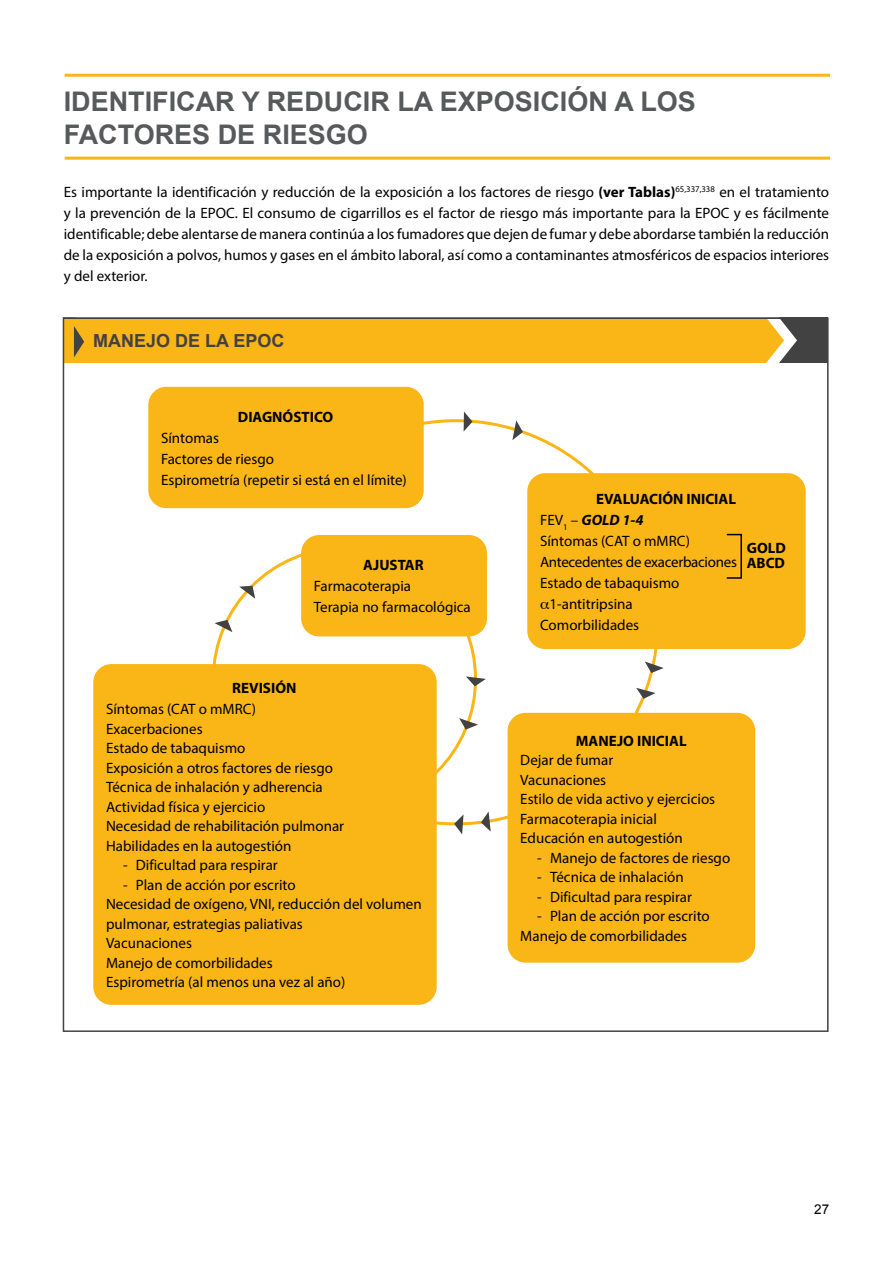
<style>
.page{position:relative;width:893px;height:1263px;background:#fff}
.page>*{position:absolute;margin:0;border:0;box-sizing:border-box;transform-origin:0 0}
.t1{font:700 27px/32.4px "Arial";color:#58595b}
.t2{font:700 18px "Arial";color:#424242}
.t3{font:15px/19.5px "Myriad Pro";color:#000}
.t4{font:700 15px/15px "Myriad Pro";color:#000}
.t5{font:15px "Myriad Pro";letter-spacing:-.02em;color:#000}
.t6{font:italic 700 15px "Myriad Pro";color:#000}
.t7{font:13.5px "Arial";color:#000}
.s1{font-weight:700}
.s2{font-weight:400;font-style:normal}
</style>
<div class="page">
<hr style="left:65px;top:157px;width:765px;height:3px;background:#fab516">
<hr style="left:65px;top:74px;width:765px;height:3px;background:#fab516">
<svg style="left:309px;top:397px;width:373px;height:446px"></svg>
<svg style="left:63px;top:317px;width:765px;height:46px;background:#75633b"></svg>
<div style="left:66px;top:320px;width:731px;height:43px;background:#fab516"></div>
<div style="left:148px;top:387px;width:276px;height:121px;background:#fab516;border-radius:18px"></div>
<div style="left:93px;top:664px;width:344px;height:341px;background:#fab516;border-radius:18px"></div>
<div style="left:508px;top:713px;width:247px;height:250px;background:#fab516;border-radius:18px"></div>
<div style="left:301px;top:535px;width:186px;height:101px;background:#fab516;border-radius:18px"></div>
<div style="left:527px;top:473px;width:279px;height:176px;background:#fab516;border-radius:18px"></div>
<div style="left:726px;top:534px;width:16px;height:45px;border:2px solid #000"></div>
<svg style="left:454px;top:814px;width:9px;height:20px"></svg>
<svg style="left:481px;top:811px;width:10px;height:20px"></svg>
<svg style="left:239px;top:586px;width:16px;height:13px"></svg>
<svg style="left:215px;top:620px;width:17px;height:12px"></svg>
<svg style="left:459px;top:718px;width:19px;height:12px"></svg>
<svg style="left:466px;top:676px;width:20px;height:10px"></svg>
<svg style="left:636px;top:688px;width:19px;height:11px"></svg>
<svg style="left:645px;top:661px;width:19px;height:12px"></svg>
<svg style="left:512px;top:420px;width:11px;height:20px"></svg>
<svg style="left:464px;top:411px;width:8px;height:21px"></svg>
<h1 class="t1" style="left:64px;top:87px;width:634px">IDENTIFICAR Y REDUCIR LA EXPOSICIÓN A LOS<br>FACTORES DE RIESGO</h1>
<p class="t3" style="left:64px;top:181px;width:767px;line-height:21px;text-align:justify">Es importante la identificación y reducción de la exposición a los factores de riesgo <span class="s1">(ver Tablas)</span><sup>65,337,338</sup> en el tratamiento y la prevención de la EPOC. El consumo de cigarrillos es el factor de riesgo más importante para la EPOC y es fácilmente identificable; debe alentarse de manera continúa a los fumadores que dejen de fumar y debe abordarse también la reducción de la exposición a polvos, humos y gases en el ámbito laboral, así como a contaminantes atmosféricos de espacios interiores y del exterior.</p>
<p class="t2" style="left:93px;top:329px;width:193px">MANEJO DE LA EPOC</p>
<p class="t4" style="left:238px;top:409px;width:97px">DIAGNÓSTICO</p>
<p class="t3" style="left:161px;top:427px;width:247px;line-height:21px">Síntomas<br>Factores de riesgo<br>Espirometría (repetir si está en el límite)</p>
<p class="t4" style="left:363px;top:557px;width:62px">AJUSTAR</p>
<p class="t3" style="left:314px;top:576px;width:158px;line-height:21px">Farmacoterapia<br>Terapia no farmacológica</p>
<p class="t4" style="left:232px;top:680px;width:66px">REVISIÓN</p>
<p class="t3" style="left:106px;top:699px;width:240px">Síntomas (CAT o mMRC)<br>Exacerbaciones<br>Estado de tabaquismo<br>Exposición a otros factores de riesgo<br>Técnica de inhalación y adherencia<br>Actividad física y ejercicio<br>Necesidad de rehabilitación pulmonar<br>Habilidades en la autogestión</p>
<p class="t3" style="left:123px;top:855px;width:156px">- Dificultad para respirar</p>
<p class="t3" style="left:106px;top:874px;width:317px;text-indent:17px">- Plan de acción por escrito<br>Necesidad de oxígeno, VNI, reducción del volumen pulmonar, estrategias paliativas<br>Vacunaciones<br>Manejo de comorbilidades<br>Espirometría (al menos una vez al año)</p>
<p class="t4" style="left:596px;top:491px;width:142px">EVALUACIÓN INICIAL</p>
<p class="t6" style="left:540px;top:510px;width:105px"><span class="s2">FEV</span><sub>1</sub> <span class="s2">–</span> GOLD 1-4</p>
<p class="t3" style="left:540px;top:531px;width:151px">Síntomas (CAT o mMRC)</p>
<p class="t5" style="left:540px;top:552px;width:198px">Antecedentes de exacerbaciones</p>
<p class="t3" style="left:540px;top:573px;width:141px">Estado de tabaquismo</p>
<p class="t3" style="left:549px;top:594px;width:85px">1-antitripsina</p>
<p class="t3" style="left:540px;top:615px;width:101px">Comorbilidades</p>
<p class="t4" style="left:747px;top:540px;width:41px">GOLD<br>ABCD</p>
<p class="t4" style="left:576px;top:733px;width:112px">MANEJO INICIAL</p>
<p class="t3" style="left:520px;top:750px;width:196px">Dejar de fumar<br>Vacunaciones<br>Estilo de vida activo y ejercicios<br>Farmacoterapia inicial<br>Educación en autogestión</p>
<p class="t3" style="left:537px;top:848px;width:194px">- Manejo de factores de riesgo</p>
<p class="t3" style="left:537px;top:867px;width:148px">- Técnica de inhalación</p>
<p class="t3" style="left:537px;top:887px;width:156px">- Dificultad para respirar</p>
<p class="t3" style="left:520px;top:906px;width:191px;text-indent:17px">- Plan de acción por escrito<br>Manejo de comorbilidades</p>
<p class="t7" style="left:814px;top:1200px;width:17px">27</p>
</div>
